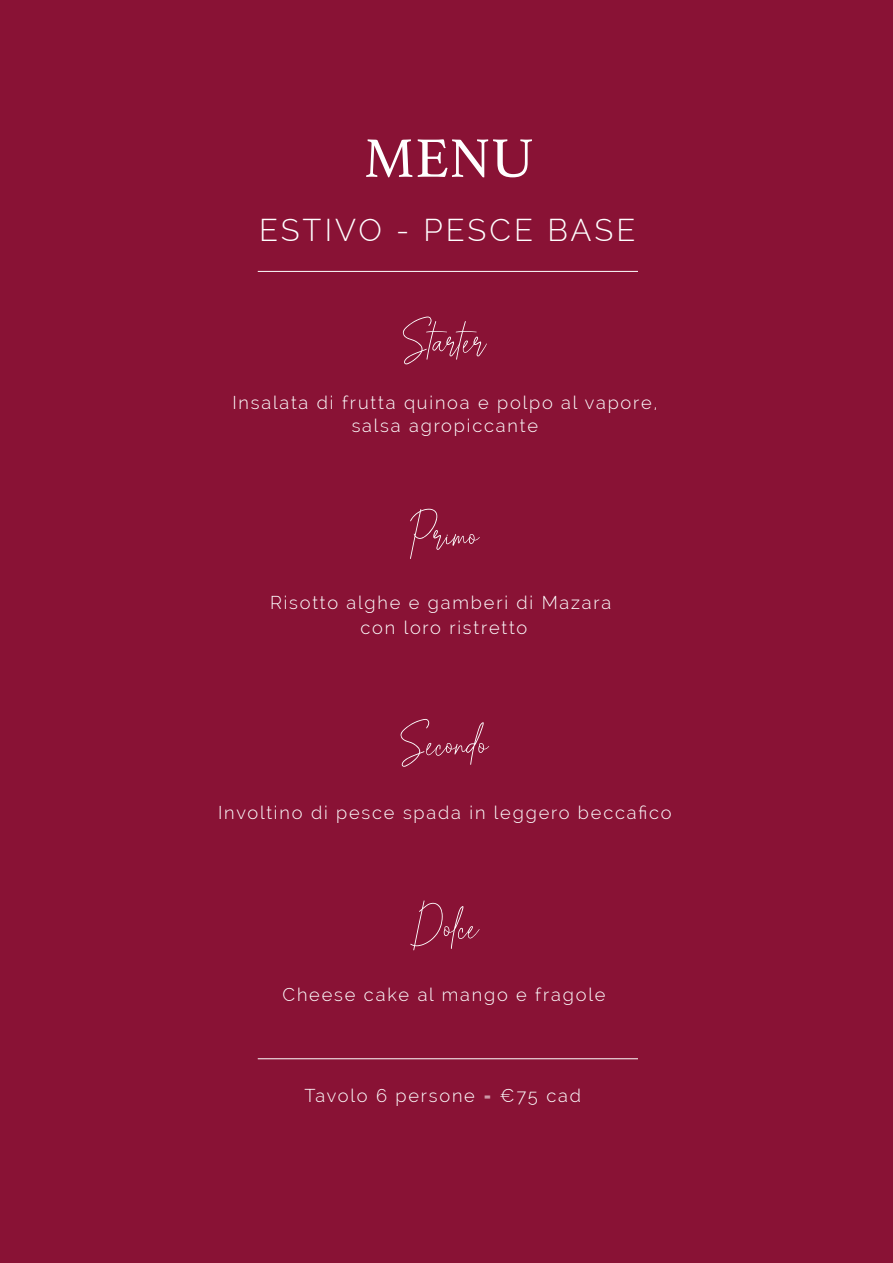
<style>
.page{position:relative;width:893px;height:1263px;background:#891235}
.page>*{position:absolute;margin:0;border:0;box-sizing:border-box;transform-origin:0 0}
.t1{font:57px "Athelas";color:#fff}
.t2{font:56.1px "Alexander Lettering";color:#fff}
.t3{font:300 30.9px "Raleway";letter-spacing:.095em;color:#fff}
.t4{font:300 18.3px/22.5px "Raleway";letter-spacing:.1em;color:#fff;text-align:center}
</style>
<div class="page">
<hr style="left:258px;top:1058px;width:380px;height:1px;background:#fff">
<hr style="left:258px;top:271px;width:380px;height:1px;background:#fff">
<h1 class="t1" style="left:364px;top:113px;width:172px">MENU</h1>
<h3 class="t3" style="left:259px;top:212px;width:378px">ESTIVO - PESCE BASE</h3>
<h2 class="t2" style="left:403px;top:308px;width:85px">Starter</h2>
<p class="t4" style="left:232px;top:392px;width:426px">Insalata di frutta quinoa e polpo al vapore, salsa agropiccante</p>
<h2 class="t2" style="left:410px;top:501px;width:71px">Primo</h2>
<p class="t4" style="left:270px;top:589px;width:343px;line-height:25.5px">Risotto alghe e gamberi di Mazara con loro ristretto</p>
<h2 class="t2" style="left:401px;top:710px;width:90px">Secondo</h2>
<p class="t4" style="left:218px;top:802px;width:455px">Involtino di pesce spada in leggero beccafico</p>
<h2 class="t2" style="left:411px;top:893px;width:70px">Dolce</h2>
<p class="t4" style="left:283px;top:983px;width:324px">Cheese cake al mango e fragole</p>
<p class="t4" style="left:304px;top:1084px;width:278px">Tavolo 6 persone = €75 cad</p>
</div>
